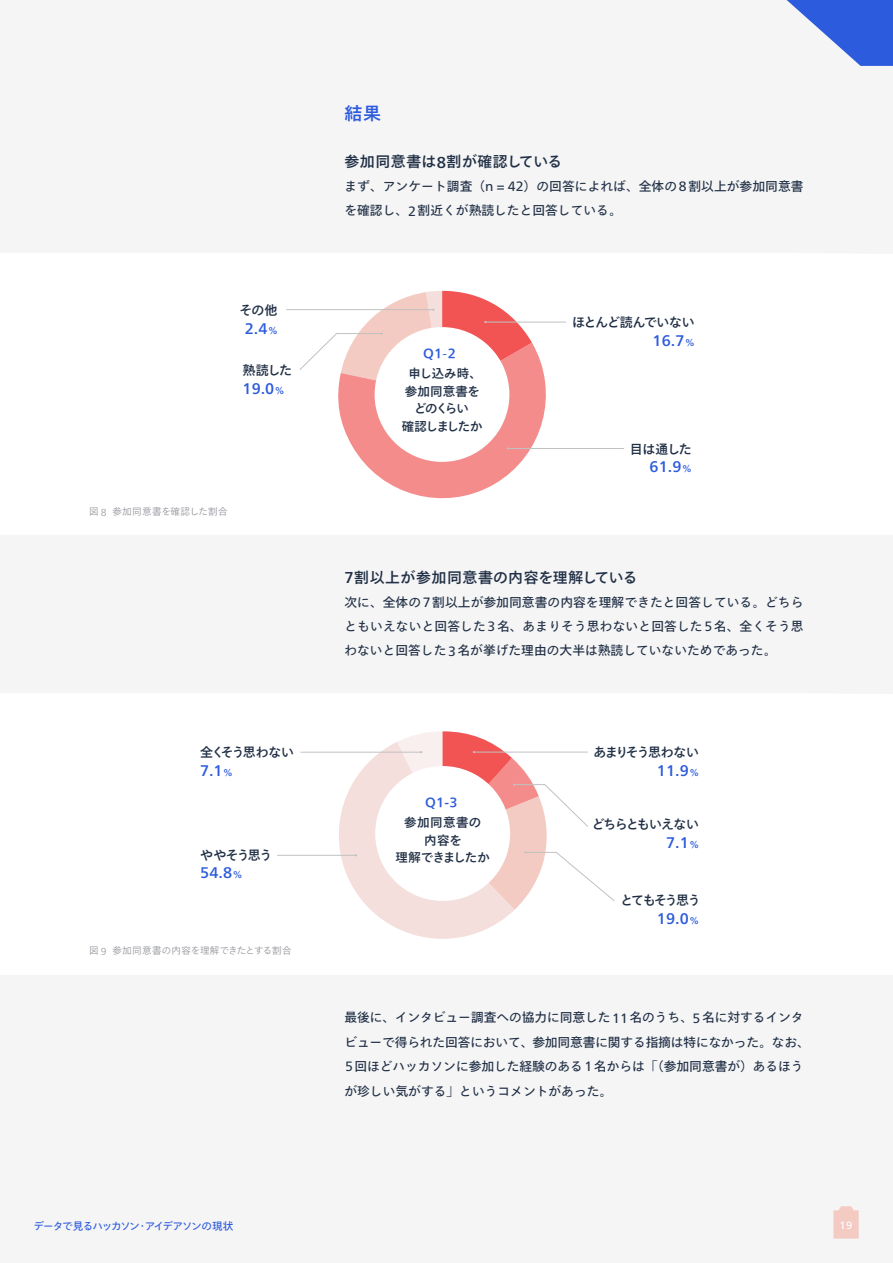
<style>
.page{position:relative;width:893px;height:1263px;background:#fff}
.page>*{position:absolute;margin:0;border:0;box-sizing:border-box;transform-origin:0 0}
.t1{font:500 18px "Tazugane Gothic Std N";color:#2c5bdd}
.t2{font:500 15.45px "Frutiger Neue LTW1 G";letter-spacing:.02em;color:#2c5bdd}
.t3{font:500 14.85px "Tazugane Gothic Std N";letter-spacing:.035em;color:#213046}
.t4{font:500 13.05px "Tazugane Gothic Std N";letter-spacing:-.11em;color:#223147}
.t5{font:500 13.05px "Tazugane Gothic Std N";letter-spacing:-.085em;color:#223147}
.t6{font:500 13.05px "Tazugane Gothic Std N";letter-spacing:-.13em;color:#223147}
.t7{font:500 12.9px "Tazugane Gothic Std N";letter-spacing:-.05em;color:#223147}
.t8{font:12.75px/24.5px "Tazugane Gothic Std N";color:#213046}
.t9{font:500 12.75px "Tazugane Gothic Std N";color:#2c5bdd}
.t10{font:500 12.45px/17.9px "Tazugane Gothic Std N";letter-spacing:-.045em;color:#223147;text-align:center}
.t11{font:500 12.45px/17.9px "Tazugane Gothic Std N";letter-spacing:.015em;color:#223147;text-align:center}
.t12{font:10.65px "Tazugane Gothic Std N";letter-spacing:-.11em;color:#2c5bdd}
.t13{font:10.65px "Frutiger Neue LTW1 G";color:#fff}
.t14{font:300 9.6px "Tazugane Gothic Std N";color:#97989e}
.t15{font:300 9.6px "Tazugane Gothic Std N";letter-spacing:.04em;color:#97989e}
.s1{font-size:9.75px}
.s2{font-family:"Frutiger Neue LTW1 G";font-size:10.2px}
.s3{font-family:"Frutiger Neue LTW1 G";font-size:15.75px}
.s4{font-family:"Gothic MB101 Pro"}
.s5{font-family:"Frutiger Neue LTW1 G";font-size:13.5px}
.s6{font-weight:400}
</style>
<div class="page">
<div style="left:786px;top:0;width:107px;height:1239px;background:#f5f5f5"></div>
<svg style="left:833px;top:1206px;width:26px;height:32px"></svg>
<svg style="left:442px;top:253px;width:451px;height:282px"></svg>
<svg style="left:277px;top:693px;width:616px;height:282px"></svg>
<hr style="left:300px;top:752px;width:121px;height:1px;background:#c1c1c1">
<hr style="left:277px;top:855px;width:79px;height:1px;background:#c1c1c1">
<svg style="left:328px;top:731px;width:287px;height:218px"></svg>
<hr style="left:286px;top:309px;width:148px;height:1px;background:#c1c1c1">
<hr style="left:485px;top:322px;width:81px;height:1px;background:#c1c1c1">
<hr style="left:508px;top:448px;width:116px;height:1px;background:#c1c1c1">
<svg style="left:299px;top:291px;width:262px;height:218px"></svg>
<p class="t7" style="left:239px;top:301px;width:39px">その他</p>
<p class="t2" style="left:245px;top:320px;width:34px">2.4<span class="s1">%</span></p>
<p class="t7" style="left:242px;top:361px;width:51px">熟読した</p>
<p class="t2" style="left:242px;top:379px;width:43px">19.0<span class="s1">%</span></p>
<p class="t15" style="left:89px;top:505px;width:140px">図 <span class="s2">8</span> 参加同意書を確認した割合</p>
<p class="t4" style="left:200px;top:743px;width:95px">全くそう思わない</p>
<p class="t2" style="left:200px;top:761px;width:34px">7.1<span class="s1">%</span></p>
<p class="t4" style="left:200px;top:845px;width:74px">ややそう思う</p>
<p class="t2" style="left:200px;top:864px;width:43px">54.8<span class="s1">%</span></p>
<p class="t14" style="left:89px;top:944px;width:204px">図 <span class="s2">9</span> 参加同意書の内容を理解できたとする割合</p>
<h1 class="t1" style="left:344px;top:100px;width:38px">結果</h1>
<p class="t3" style="left:344px;top:151px;width:219px">参加同意書は<span class="s3">8</span>割が確認している</p>
<p class="t8" style="left:344px;top:175px;width:461px">まず、アンケート調査<span class="s4">（</span><span class="s5">n = 42</span><span class="s4">）</span>の回答によれば、全体の<span class="s5">8</span>割以上が参加同意書を確認し、<span class="s5">2</span>割近くが熟読したと回答している。</p>
<p class="t9" style="left:423px;top:345px;width:34px">Q1<span class="s6">-</span>2</p>
<p class="t10" style="left:402px;top:365px;width:82px">申し込み時、参加同意書をどのくらい<br>確認しましたか</p>
<p class="t7" style="left:572px;top:313px;width:124px">ほとんど読んでいない</p>
<p class="t2" style="left:652px;top:331px;width:43px">16.7<span class="s1">%</span></p>
<p class="t7" style="left:630px;top:440px;width:63px">目は通した</p>
<p class="t2" style="left:650px;top:458px;width:43px">61.9<span class="s1">%</span></p>
<p class="t3" style="left:344px;top:567px;width:295px"><span class="s3">7</span>割以上が参加同意書の内容を理解している</p>
<p class="t8" style="left:344px;top:590px;width:461px;text-align:justify">次に、全体の<span class="s5">7</span>割以上が参加同意書の内容を理解できたと回答している。どちらともいえないと回答した<span class="s5">3</span>名、あまりそう思わないと回答した<span class="s5">5</span>名、全くそう思わないと回答した<span class="s5">3</span>名が挙げた理由の大半は熟読していないためであった。</p>
<p class="t9" style="left:425px;top:794px;width:34px">Q1-3</p>
<p class="t11" style="left:396px;top:814px;width:96px">参加同意書の<br>内容を<br>理解できましたか</p>
<p class="t4" style="left:594px;top:743px;width:107px">あまりそう思わない</p>
<p class="t2" style="left:657px;top:761px;width:43px">11.9<span class="s1">%</span></p>
<p class="t5" style="left:592px;top:815px;width:109px">どちらともいえない</p>
<p class="t2" style="left:666px;top:833px;width:34px">7.1<span class="s1">%</span></p>
<p class="t6" style="left:620px;top:891px;width:82px">とてもそう思う</p>
<p class="t2" style="left:657px;top:909px;width:43px">19.0<span class="s1">%</span></p>
<p class="t8" style="left:344px;top:1006px;width:467px">最後に、インタビュー調査への協力に同意した<span class="s5">11</span>名のうち、<span class="s5">5</span>名に対するインタビューで得られた回答において、参加同意書に関する指摘は特になかった。なお、<span class="s5">5</span>回ほどハッカソンに参加した経験のある<span class="s5">1</span>名からは「<span class="s4">（</span>参加同意書が<span class="s4">）</span>あるほうが珍しい気がする」というコメントがあった。</p>
<p class="t12" style="left:34px;top:1218px;width:201px">データで見るハッカソン・アイデアソンの現状</p>
<p class="t13" style="left:840px;top:1219px;width:14px">19</p>
</div>
